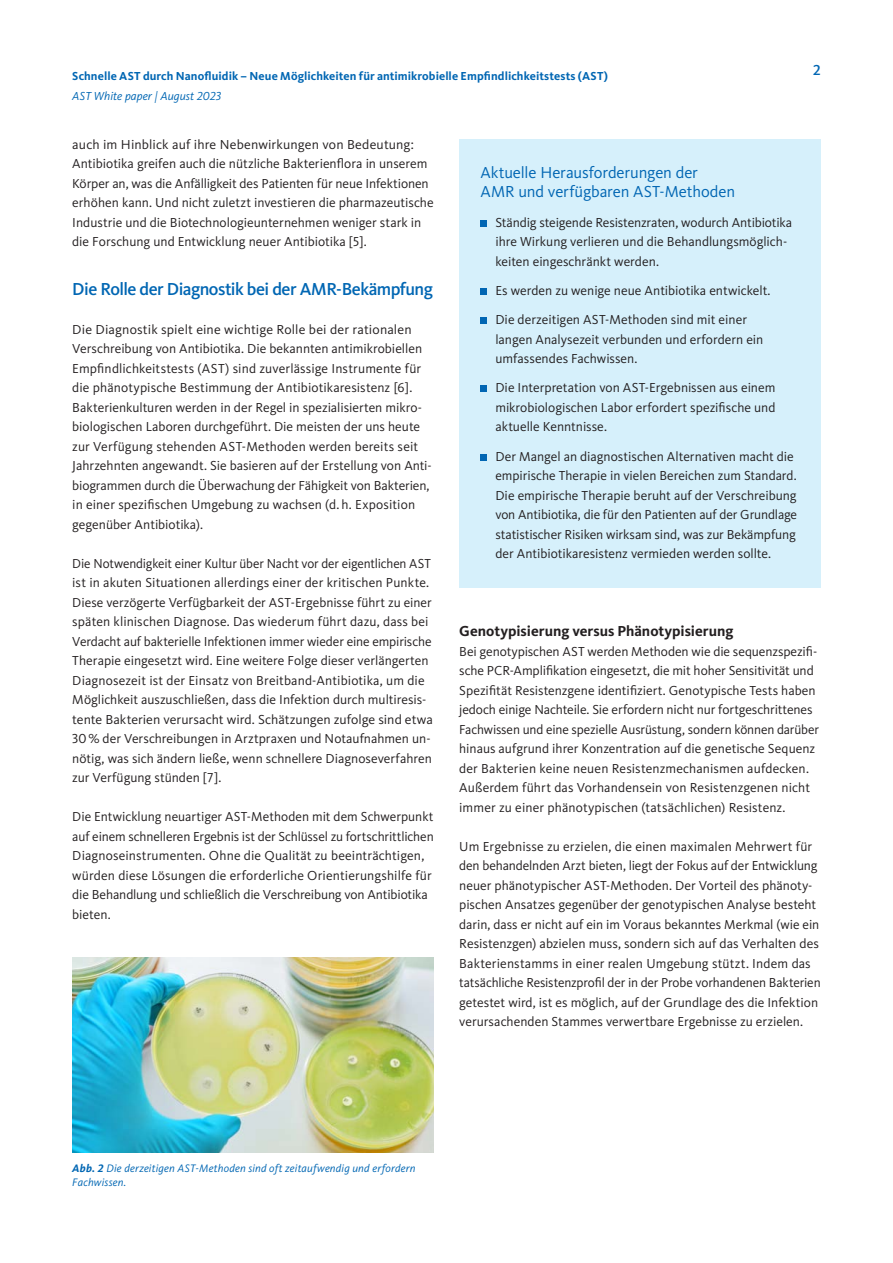
<style>
.page{position:relative;width:893px;height:1263px;background:#fff}
.page>*{position:absolute;margin:0;border:0;box-sizing:border-box;transform-origin:0 0}
.t1{font:500 18px "Kievit Pro";letter-spacing:-.03em;color:#0166b3}
.t2{font:16.5px/19.5px "Kievit Pro";letter-spacing:-.005em;color:#0166b3}
.t3{font:700 15px "Kievit Pro";color:#231f20}
.t4{font:500 15px "Kievit Pro";color:#0166b3}
.t5{font:13.5px/19.5px "Kievit Pro";color:#231f20}
.t6{font:700 12px "Kievit Pro";letter-spacing:.005em;color:#0166b3}
.t7{font:italic 12px "Kievit Pro";letter-spacing:.005em;color:#0166b3}
.t8{font:italic 11.25px/13.5px "Kievit Pro";letter-spacing:.015em;color:#0166b3}
.s1{font-weight:700}
</style>
<div class="page">
<div style="left:459px;top:139px;width:362px;height:448px;background:#d6f0fb"></div>
<img style="left:72px;top:958px;width:362px;height:195px">
<div style="left:480px;top:220px;width:7px;height:7px;background:#0166b3"></div>
<div style="left:480px;top:288px;width:7px;height:7px;background:#0166b3"></div>
<div style="left:480px;top:317px;width:7px;height:7px;background:#0166b3"></div>
<div style="left:480px;top:385px;width:7px;height:7px;background:#0166b3"></div>
<div style="left:480px;top:454px;width:7px;height:7px;background:#0166b3"></div>
<p class="t4" style="left:813px;top:61px;width:9px">2</p>
<p class="t6" style="left:72px;top:69px;width:537px">Schnelle AST durch Nanofluidik – Neue Möglichkeiten für antimikrobielle Empfindlichkeitstests (AST)</p>
<p class="t7" style="left:72px;top:89px;width:150px">AST White paper | August 2023</p>
<p class="t5" style="left:72px;top:134px;width:363px">auch im Hinblick auf ihre Nebenwirkungen von Bedeutung:<br>Antibiotika greifen auch die nützliche Bakterienflora in unserem Körper an, was die Anfälligkeit des Patienten für neue Infektionen erhöhen kann. Und nicht zuletzt investieren die pharmazeutische Industrie und die Biotechnologieunternehmen weniger stark in die Forschung und Entwicklung neuer Antibiotika [5].</p>
<h1 class="t1" style="left:72px;top:278px;width:362px">Die Rolle der Diagnostik bei der AMR-Bekämpfung</h1>
<p class="t5" style="left:72px;top:319px;width:361px">Die Diagnostik spielt eine wichtige Rolle bei der rationalen Verschreibung von Antibiotika. Die bekannten antimikrobiellen Empfindlichkeitstests (AST) sind zuverlässige Instrumente für die phänotypische Bestimmung der Antibiotikaresistenz [6].<br>Bakterienkulturen werden in der Regel in spezialisierten mikro&shy;biologischen Laboren durchgeführt. Die meisten der uns heute zur Verfügung stehenden AST-Methoden werden bereits seit Jahrzehnten angewandt. Sie basieren auf der Erstellung von Anti&shy;biogrammen durch die Überwachung der Fähigkeit von Bakterien, in einer spezifischen Umgebung zu wachsen (d. h. Exposition gegenüber Antibiotika).</p>
<p class="t5" style="left:72px;top:553px;width:362px">Die Notwendigkeit einer Kultur über Nacht vor der eigentlichen AST ist in akuten Situationen allerdings einer der kritischen Punkte.<br>Diese verzögerte Verfügbarkeit der AST-Ergebnisse führt zu einer späten klinischen Diagnose. Das wiederum führt dazu, dass bei Verdacht auf bakterielle Infektionen immer wieder eine empirische Therapie eingesetzt wird. Eine weitere Folge dieser verlängerten Diagnosezeit ist der Einsatz von Breitband-Antibiotika, um die Möglichkeit auszuschließen, dass die Infektion durch multiresis&shy;tente Bakterien verursacht wird. Schätzungen zufolge sind etwa 30% der Verschreibungen in Arztpraxen und Notaufnahmen un&shy;nötig, was sich ändern ließe, wenn schnellere Diagnoseverfahren zur Verfügung stünden [7].</p>
<p class="t5" style="left:72px;top:807px;width:363px">Die Entwicklung neuartiger AST-Methoden mit dem Schwerpunkt auf einem schnelleren Ergebnis ist der Schlüssel zu fortschrittlichen Diagnoseinstrumenten. Ohne die Qualität zu beeinträchtigen, würden diese Lösungen die erforderliche Orientierungshilfe für die Behandlung und schließlich die Verschreibung von Antibiotika bieten.</p>
<p class="t2" style="left:480px;top:162px;width:256px">Aktuelle Herausforderungen der<br>AMR und verfügbaren AST-Methoden</p>
<p class="t5" style="left:495px;top:212px;width:298px">Ständig steigende Resistenzraten, wodurch Antibiotika ihre Wirkung verlieren und die Behandlungsmöglich&shy;keiten eingeschränkt werden.</p>
<p class="t5" style="left:495px;top:276px;width:277px;line-height:29.2px">Es werden zu wenige neue Antibiotika entwickelt.<br>Die derzeitigen AST-Methoden sind mit einer</p>
<p class="t5" style="left:495px;top:329px;width:269px">langen Analysezeit verbunden und erfordern ein umfassendes Fachwissen.</p>
<p class="t5" style="left:495px;top:378px;width:282px;text-align:justify">Die Interpretation von AST-Ergebnissen aus einem mikrobiologischen Labor erfordert spezifische und aktuelle Kenntnisse.</p>
<p class="t5" style="left:495px;top:446px;width:303px">Der Mangel an diagnostischen Alternativen macht die empirische Therapie in vielen Bereichen zum Standard.<br>Die empirische Therapie beruht auf der Verschreibung von Antibiotika, die für den Patienten auf der Grundlage statistischer Risiken wirksam sind, was zur Bekämpfung der Antibiotikaresistenz vermieden werden sollte.</p>
<p class="t3" style="left:459px;top:622px;width:276px">Genotypisierung versus Phänotypisierung</p>
<p class="t5" style="left:459px;top:641px;width:361px">Bei genotypischen AST werden Methoden wie die sequenzspezifi&shy;sche PCR-Amplifikation eingesetzt, die mit hoher Sensitivität und Spezifität Resistenzgene identifiziert. Genotypische Tests haben jedoch einige Nachteile. Sie erfordern nicht nur fortgeschrittenes Fachwissen und eine spezielle Ausrüstung, sondern können darüber hinaus aufgrund ihrer Konzentration auf die genetische Sequenz der Bakterien keine neuen Resistenzmechanismen aufdecken.<br>Außerdem führt das Vorhandensein von Resistenzgenen nicht immer zu einer phänotypischen (tatsächlichen) Resistenz.</p>
<p class="t5" style="left:459px;top:836px;width:363px">Um Ergebnisse zu erzielen, die einen maximalen Mehrwert für den behandelnden Arzt bieten, liegt der Fokus auf der Entwicklung neuer phänotypischer AST-Methoden. Der Vorteil des phänoty&shy;pischen Ansatzes gegenüber der genotypischen Analyse besteht darin, dass er nicht auf ein im Voraus bekanntes Merkmal (wie ein Resistenzgen) abzielen muss, sondern sich auf das Verhalten des Bakterienstamms in einer realen Umgebung stützt. Indem das tatsächliche Resistenzprofil der in der Probe vorhandenen Bakterien getestet wird, ist es möglich, auf der Grundlage des die Infektion verursachenden Stammes verwertbare Ergebnisse zu erzielen.</p>
<p class="t8" style="left:72px;top:1162px;width:345px"><span class="s1">Abb. 2</span> Die derzeitigen AST-Methoden sind oft zeitaufwendig und erfordern<br>Fachwissen.</p>
</div>
